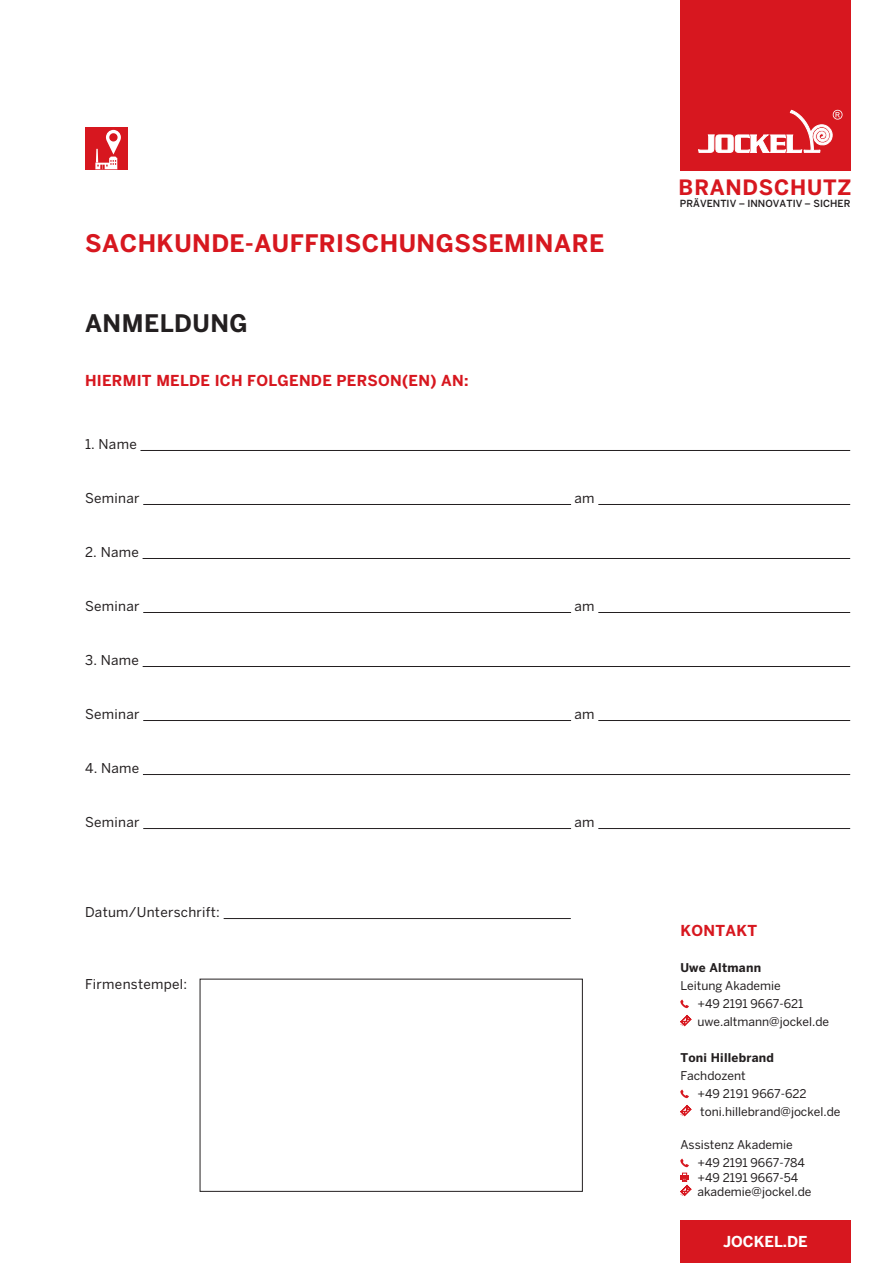
<style>
.page{position:relative;width:893px;height:1263px;background:#fff}
.page>*{position:absolute;margin:0;border:0;box-sizing:border-box;transform-origin:0 0}
.t1{font:700 24px "Benton Sans";letter-spacing:.02em;color:#d7171f}
.t2{font:700 24px "Benton Sans";letter-spacing:.02em;color:#231f20}
.t3{font:700 21px "Benton Sans";letter-spacing:.035em;color:#d7171f}
.t4{font:700 15px "Benton Sans";letter-spacing:.02em;color:#d7171f}
.t5{font:700 15px "Benton Sans";color:#fff}
.t6{font:13.5px "Benton Sans";letter-spacing:.02em;color:#231f20}
.t7{font:12px/18px "Benton Sans";color:#231f20}
.t8{font:700 12px "Benton Sans";letter-spacing:.02em;color:#231f20}
.t9{font:500 9.75px "Benton Sans";letter-spacing:.005em;color:#231f20}
</style>
<div class="page">
<div style="left:680px;top:0;width:170px;height:170px;background:#d7171f"></div>
<svg style="left:698px;top:110px;width:144px;height:43px"></svg>
<div style="left:680px;top:1220px;width:170px;height:43px;background:#d7171f"></div>
<svg style="left:680px;top:999px;width:9px;height:9px"></svg>
<svg style="left:680px;top:1015px;width:11px;height:11px"></svg>
<svg style="left:680px;top:1089px;width:9px;height:9px"></svg>
<svg style="left:680px;top:1105px;width:11px;height:11px"></svg>
<svg style="left:680px;top:1159px;width:9px;height:8px"></svg>
<svg style="left:680px;top:1173px;width:11px;height:23px"></svg>
<div style="left:85px;top:128px;width:43px;height:42px;background:#d7171f"></div>
<svg style="left:95px;top:130px;width:26px;height:40px"></svg>
<hr style="left:140px;top:450px;width:710px;height:1px;background:#231f20">
<hr style="left:143px;top:504px;width:428px;height:1px;background:#231f20">
<hr style="left:598px;top:504px;width:252px;height:1px;background:#231f20">
<hr style="left:143px;top:558px;width:707px;height:1px;background:#231f20">
<hr style="left:143px;top:612px;width:428px;height:1px;background:#231f20">
<hr style="left:598px;top:612px;width:252px;height:1px;background:#231f20">
<hr style="left:143px;top:666px;width:707px;height:1px;background:#231f20">
<hr style="left:143px;top:720px;width:428px;height:1px;background:#231f20">
<hr style="left:598px;top:720px;width:252px;height:1px;background:#231f20">
<hr style="left:143px;top:774px;width:707px;height:1px;background:#231f20">
<hr style="left:143px;top:828px;width:428px;height:1px;background:#231f20">
<hr style="left:598px;top:828px;width:252px;height:1px;background:#231f20">
<hr style="left:224px;top:918px;width:347px;height:1px;background:#231f20">
<h1 class="t1" style="left:85px;top:229px;width:521px">SACHKUNDE-AUFFRISCHUNGSSEMINARE</h1>
<h1 class="t2" style="left:85px;top:309px;width:164px">ANMELDUNG</h1>
<p class="t4" style="left:85px;top:372px;width:385px">HIERMIT MELDE ICH FOLGENDE PERSON(EN) AN:</p>
<p class="t6" style="left:85px;top:436px;width:53px">1. Name</p>
<p class="t6" style="left:85px;top:490px;width:56px">Seminar</p>
<p class="t6" style="left:574px;top:490px;width:22px">am</p>
<p class="t6" style="left:85px;top:544px;width:55px">2. Name</p>
<p class="t6" style="left:85px;top:598px;width:56px">Seminar</p>
<p class="t6" style="left:574px;top:598px;width:22px">am</p>
<p class="t6" style="left:85px;top:652px;width:55px">3. Name</p>
<p class="t6" style="left:85px;top:706px;width:56px">Seminar</p>
<p class="t6" style="left:574px;top:706px;width:22px">am</p>
<p class="t6" style="left:85px;top:760px;width:56px">4. Name</p>
<p class="t6" style="left:85px;top:814px;width:56px">Seminar</p>
<p class="t6" style="left:574px;top:814px;width:22px">am</p>
<p class="t6" style="left:85px;top:904px;width:136px">Datum/Unterschrift:</p>
<p class="t6" style="left:85px;top:976px;width:104px">Firmenstempel:</p>
<h2 class="t3" style="left:679px;top:174px;width:174px">BRANDSCHUTZ</h2>
<p class="t9" style="left:680px;top:198px;width:172px">PRÄVENTIV – INNOVATIV – SICHER</p>
<p class="t4" style="left:680px;top:922px;width:78px">KONTAKT</p>
<p class="t8" style="left:680px;top:960px;width:82px">Uwe Altmann</p>
<p class="t7" style="left:697px;top:976px;width:133px;text-indent:-17px">Leitung Akademie<br>+49 2191 9667-621 uwe.altmann@jockel.de</p>
<p class="t8" style="left:680px;top:1050px;width:95px">Toni Hillebrand</p>
<p class="t7" style="left:697px;top:1066px;width:145px;text-indent:-17px">Fachdozent<br>+49 2191 9667-622 toni.hillebrand@jockel.de</p>
<p class="t7" style="left:697px;top:1135px;width:109px;line-height:18.6px;text-indent:-17px">Assistenz Akademie +49 2191 9667-784</p>
<p class="t7" style="left:697px;top:1170px;width:116px;line-height:14.4px">+49 2191 9667-54 akademie@jockel.de</p>
<p class="t5" style="left:723px;top:1233px;width:86px">JOCKEL.DE</p>
</div>
